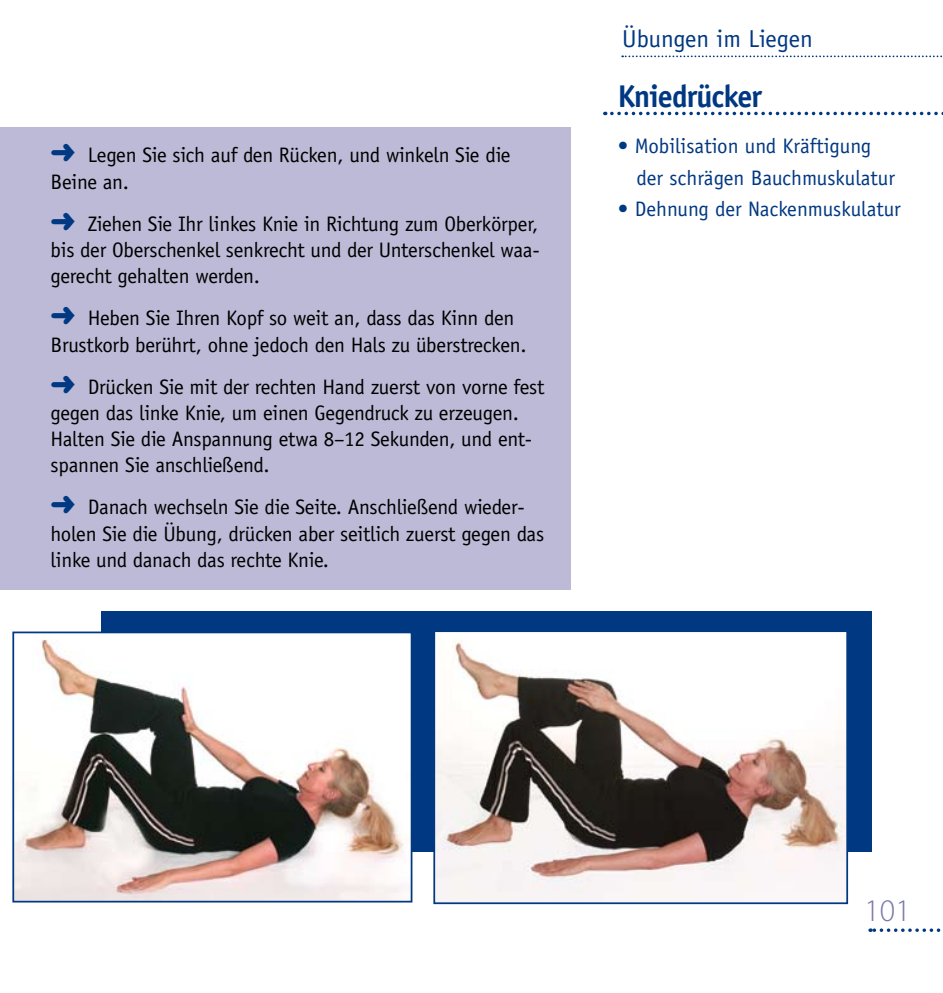
<style>
.page{position:relative;width:943px;height:993px;background:#fff}
.page>*{position:absolute;margin:0;border:0;box-sizing:border-box;transform-origin:0 0}
.t1{font:700 31.5px "Officina Sans";letter-spacing:-.03em;color:#003882;scale:.95 1}
.t2{font:300 31.5px "Myriad Pro";color:#7978ac}
.t3{font:24.5px "Officina Sans";color:#003882}
.t4{font:21px/26.2px "Officina Sans";letter-spacing:-.01em;color:#000}
.t5{font:21px/31.5px "Officina Sans";color:#003882}
</style>
<div class="page">
<svg style="left:622px;top:55px;width:320px;height:2px"></svg>
<svg style="left:870px;top:928px;width:71px;height:3px"></svg>
<div style="left:102px;top:610px;width:769px;height:241px;background:#003882"></div>
<div style="left:0;top:127px;width:570px;height:462px;background:#bcbad6"></div>
<img style="left:15px;top:634px;width:394px;height:265px">
<div style="left:12px;top:631px;width:400px;height:271px;border:2px solid #003882"></div>
<img style="left:436px;top:633px;width:409px;height:267px">
<div style="left:433px;top:630px;width:415px;height:273px;border:2px solid #003882"></div>
<svg style="left:611px;top:112px;width:332px;height:3px"></svg>
<p class="t4" style="left:51px;top:142px;width:461px;text-indent:37px">Legen Sie sich auf den Rücken, und winkeln Sie die<br>Beine an.</p>
<p class="t4" style="left:51px;top:210px;width:490px;text-align:justify;text-indent:37px">Ziehen Sie Ihr linkes Knie in Richtung zum Oberkörper, bis der Oberschenkel senkrecht und der Unterschenkel waa&shy;gerecht gehalten werden.</p>
<p class="t4" style="left:51px;top:305px;width:477px;text-indent:37px">Heben Sie Ihren Kopf so weit an, dass das Kinn den<br>Brustkorb berührt, ohne jedoch den Hals zu überstrecken.</p>
<p class="t4" style="left:51px;top:373px;width:495px;text-indent:37px">Drücken Sie mit der rechten Hand zuerst von vorne fest gegen das linke Knie, um einen Gegendruck zu erzeugen.<br>Halten Sie die Anspannung etwa 8–12 Sekunden, und ent&shy;spannen Sie anschließend.</p>
<p class="t4" style="left:51px;top:494px;width:495px;text-indent:37px">Danach wechseln Sie die Seite. Anschließend wieder&shy;holen Sie die Übung, drücken aber seitlich zuerst gegen das linke und danach das rechte Knie.</p>
<p class="t3" style="left:622px;top:24px;width:192px">Übungen im Liegen</p>
<h1 class="t1" style="left:618px;top:76px;width:153px">Kniedrücker</h1>
<p class="t5" style="left:636px;top:130px;width:260px;text-indent:-19px">• Mobilisation und Kräftigung der schrägen Bauchmuskulatur</p>
<p class="t5" style="left:618px;top:193px;width:284px">• Dehnung der Nackenmuskulatur</p>
<h1 class="t2" style="left:864px;top:891px;width:48px">101</h1>
</div>
